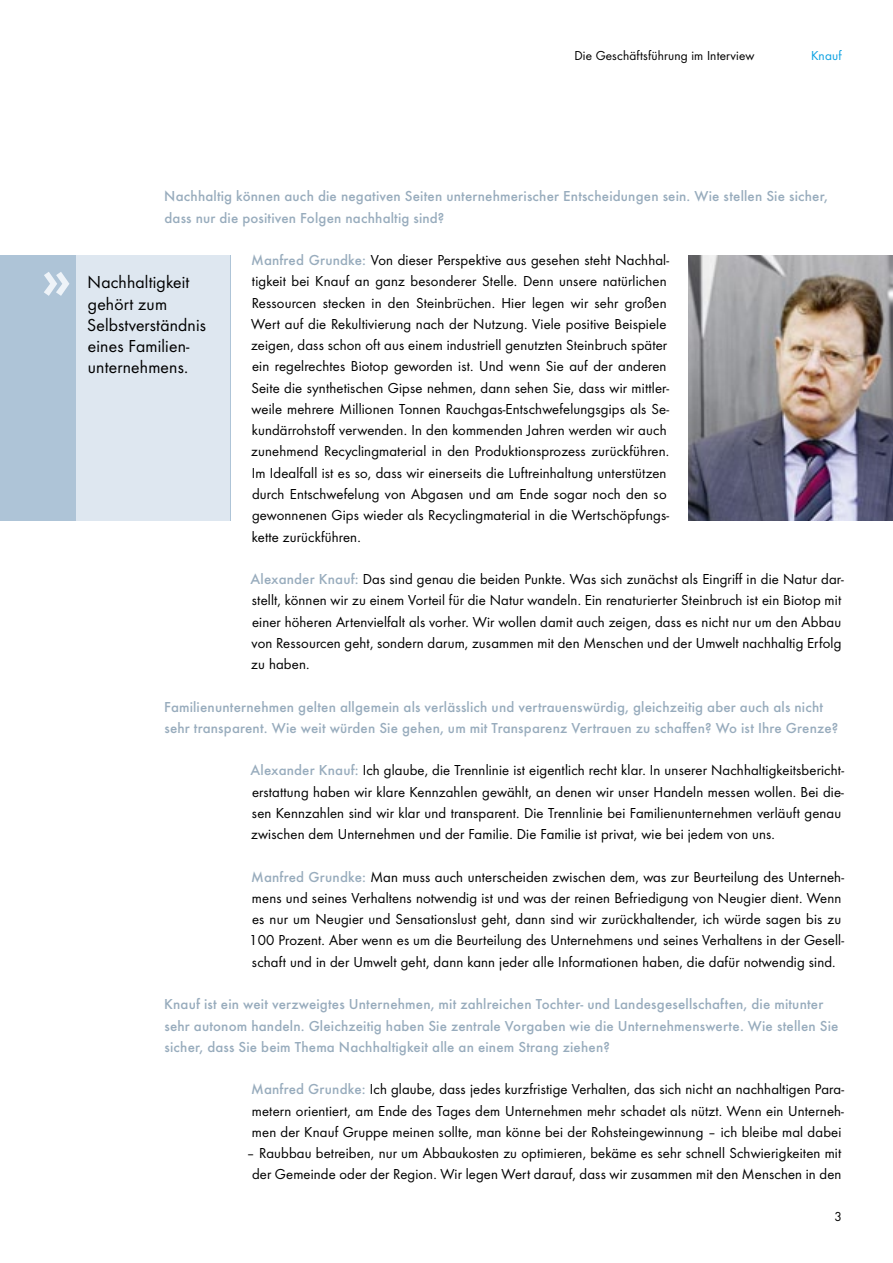
<style>
.page{position:relative;width:893px;height:1263px;background:#fff}
.page>*{position:absolute;margin:0;border:0;box-sizing:border-box;transform-origin:0 0}
.t1{font:700 55.5px "Futura";color:#eef3f8}
.t2{font:18px/21.3px "Futura Boo";letter-spacing:.01em;color:#000}
.t3{font:15px/21.3px "Futura Boo";letter-spacing:.01em;color:#000}
.t4{font:500 15px/21.3px "Futura";letter-spacing:.01em;color:#98acbd}
.t5{font:13.5px "Futura Boo";letter-spacing:.01em;color:#000}
.t6{font:13.5px "Futura Boo";letter-spacing:.01em;color:#0ba1e2}
.s1{font-family:"Futura";font-weight:500;color:#98acbd}
</style>
<div class="page">
<div style="left:0;top:255px;width:230px;height:266px;background:#aec4d7"></div>
<div style="left:77px;top:255px;width:153px;height:266px;background:#dee7f0"></div>
<img style="left:688px;top:255px;width:205px;height:266px">
<p class="t5" style="left:574px;top:47px;width:181px">Die Geschäftsführung im Interview</p>
<p class="t6" style="left:811px;top:47px;width:32px">Knauf</p>
<p class="t4" style="left:164px;top:186px;width:665px">Nachhaltig können auch die negativen Seiten unternehmerischer Entscheidungen sein. Wie stellen Sie sicher, dass nur die positiven Folgen nachhaltig sind?</p>
<p class="t3" style="left:251px;top:249px;width:420px"><span class="s1">Manfred Grundke:</span> Von dieser Perspektive aus gesehen steht Nachhal&shy;tigkeit bei Knauf an ganz besonderer Stelle. Denn unsere natürlichen Ressourcen stecken in den Steinbrüchen. Hier legen wir sehr großen Wert auf die Rekultivierung nach der Nutzung. Viele positive Beispiele zeigen, dass schon oft aus einem industriell genutzten Steinbruch später ein regelrechtes Biotop geworden ist. Und wenn Sie auf der anderen Seite die synthetischen Gipse nehmen, dann sehen Sie, dass wir mittler&shy;weile mehrere Millionen Tonnen Rauchgas-Entschwefelungsgips als Se&shy;kundärrohstoff verwenden. In den kommenden Jahren werden wir auch zunehmend Recyclingmaterial in den Produktionsprozess zurückführen.<br>Im Idealfall ist es so, dass wir einerseits die Luftreinhaltung unterstützen durch Entschwefelung von Abgasen und am Ende sogar noch den so gewonnenen Gips wieder als Recyclingmaterial in die Wertschöpfungs&shy;kette zurückführen.</p>
<p class="t3" style="left:251px;top:568px;width:595px"><span class="s1">Alexander Knauf:</span> Das sind genau die beiden Punkte. Was sich zunächst als Eingriff in die Natur dar&shy;stellt, können wir zu einem Vorteil für die Natur wandeln. Ein renaturierter Steinbruch ist ein Biotop mit einer höheren Artenvielfalt als vorher. Wir wollen damit auch zeigen, dass es nicht nur um den Abbau von Ressourcen geht, sondern darum, zusammen mit den Menschen und der Umwelt nachhaltig Erfolg zu haben.</p>
<p class="t4" style="left:164px;top:696px;width:675px">Familienunternehmen gelten allgemein als verlässlich und vertrauenswürdig, gleichzeitig aber auch als nicht sehr transparent. Wie weit würden Sie gehen, um mit Transparenz Vertrauen zu schaffen? Wo ist Ihre Grenze?</p>
<p class="t3" style="left:251px;top:760px;width:595px"><span class="s1">Alexander Knauf:</span> Ich glaube, die Trennlinie ist eigentlich recht klar. In unserer Nachhaltigkeitsbericht&shy;erstattung haben wir klare Kennzahlen gewählt, an denen wir unser Handeln messen wollen. Bei die&shy;sen Kennzahlen sind wir klar und transparent. Die Trennlinie bei Familienunternehmen verläuft genau zwischen dem Unternehmen und der Familie. Die Familie ist privat, wie bei jedem von uns.</p>
<p class="t3" style="left:249px;top:866px;width:596px"><span class="s1">Manfred Grundke:</span> Man muss auch unterscheiden zwischen dem, was zur Beurteilung des Unterneh&shy;mens und seines Verhaltens notwendig ist und was der reinen Befriedigung von Neugier dient. Wenn es nur um Neugier und Sensationslust geht, dann sind wir zurückhaltender, ich würde sagen bis zu 100 Prozent. Aber wenn es um die Beurteilung des Unternehmens und seines Verhaltens in der Gesell&shy;schaft und in der Umwelt geht, dann kann jeder alle Informationen haben, die dafür notwendig sind.</p>
<p class="t4" style="left:164px;top:993px;width:676px">Knauf ist ein weit verzweigtes Unternehmen, mit zahlreichen Tochter- und Landesgesellschaften, die mitunter sehr autonom handeln. Gleichzeitig haben Sie zentrale Vorgaben wie die Unternehmenswerte. Wie stellen Sie sicher, dass Sie beim Thema Nachhaltigkeit alle an einem Strang ziehen?</p>
<p class="t3" style="left:251px;top:1078px;width:594px;text-align:justify"><span class="s1">Manfred Grundke:</span> Ich glaube, dass jedes kurzfristige Verhalten, das sich nicht an nachhaltigen Para&shy;metern orientiert, am Ende des Tages dem Unternehmen mehr schadet als nützt. Wenn ein Unterneh&shy;men der Knauf Gruppe meinen sollte, man könne bei der Rohsteingewinnung – ich bleibe mal dabei</p>
<p class="t3" style="left:246px;top:1142px;width:597px;text-align:center">– Raubbau betreiben, nur um Abbaukosten zu optimieren, bekäme es sehr schnell Schwierigkeiten mit der Gemeinde oder der Region. Wir legen Wert darauf, dass wir zusammen mit den Menschen in den</p>
<h1 class="t1" style="left:42px;top:243px;width:31px">»</h1>
<p class="t2" style="left:87px;top:272px;width:121px">Nachhaltigkeit gehört zum<br>Selbstverständnis eines Familien&shy;unternehmens.</p>
<p class="t5" style="left:835px;top:1208px;width:9px">3</p>
</div>
